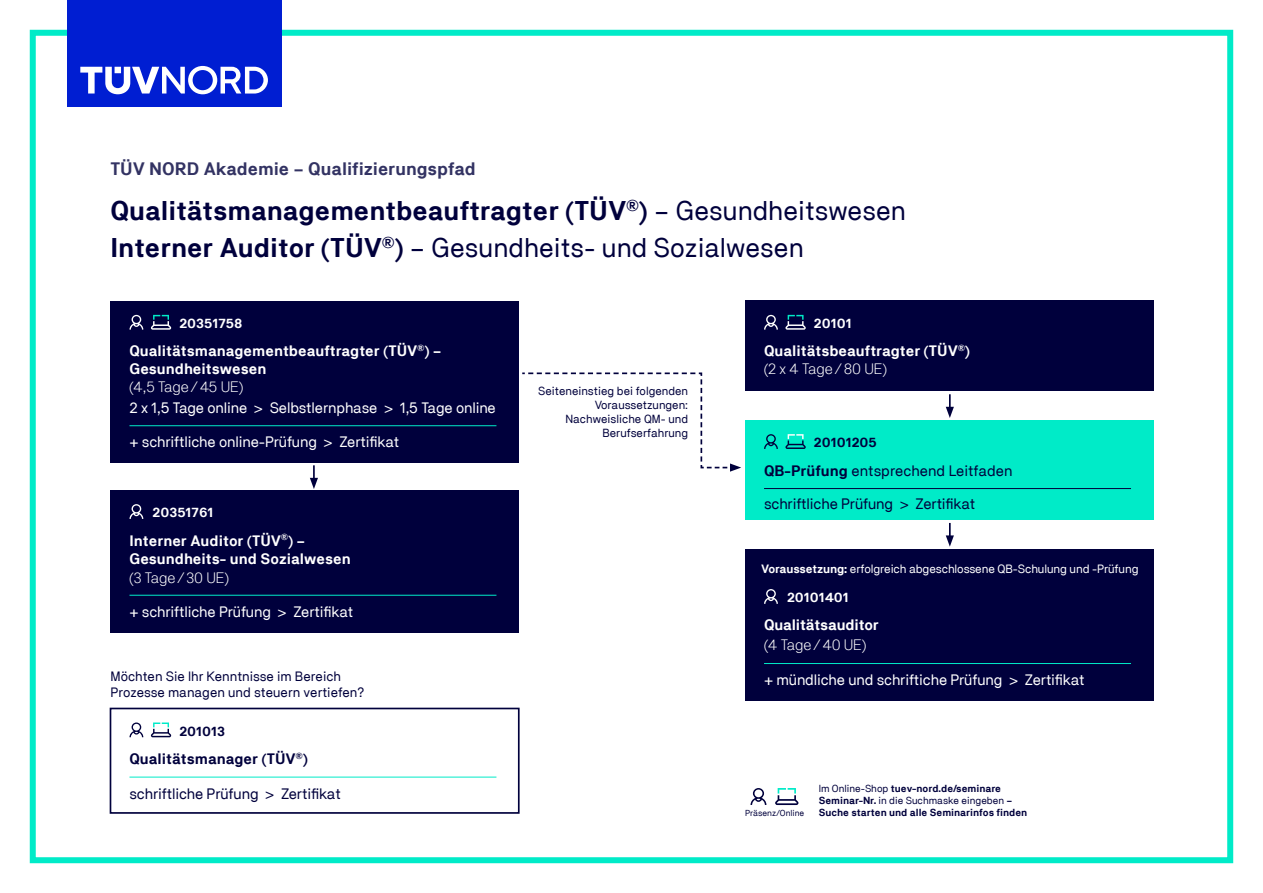
<style>
.page{position:relative;width:1263px;height:893px;background:#fff}
.page>*{position:absolute;margin:0;border:0;box-sizing:border-box;transform-origin:0 0}
.t1{font:700 27px "TNG Pro";color:#00003c}
.t2{font:27px "TNG Pro";color:#00003c}
.t3{font:700 18px "TNG Pro";letter-spacing:-.005em;color:#333363}
.t4{font:15px "TNG Pro";letter-spacing:-.01em;color:#fff}
.t5{font:700 15px/18.1px "TNG Pro";color:#fff}
.t6{font:15px "TNG Pro";letter-spacing:-.01em;color:#00003c}
.t7{font:300 15px "TNG Pro";letter-spacing:-.01em;color:#fff}
.t8{font:700 15px "TNG Pro";color:#00003c}
.t9{font:13.5px/16.2px "TNG Pro";color:#00003c}
.VER_SCHL{font:700 13.35px "TNG Pro";color:#fff}
.VER_SCHL-2{font:700 13.35px "TNG Pro";color:#00003c}
.t10{font:12px "TNG Pro";letter-spacing:-.01em;color:#fff}
.t11{font:11.7px/14.1px "TNG Pro";color:#00003c;text-align:right}
.t12{font:10.2px/12.3px "TNG Pro";color:#00003c}
.t13{font:700 10.2px "TNG Pro";color:#00003c}
.t14{font:8.7px "TNG Pro";color:#00003c}
.s1{font-weight:400}
.s2{font-weight:700}
</style>
<div class="page">
<div style="left:30px;top:30px;width:1203px;height:833px;border:6px solid #00ebc8"></div>
<div style="left:745px;top:301px;width:408px;height:90px;background:#00003c"></div>
<svg style="left:522px;top:372px;width:219px;height:100px"></svg>
<svg style="left:775px;top:788px;width:23px;height:17px"></svg>
<svg style="left:750px;top:788px;width:16px;height:17px"></svg>
<svg style="left:785px;top:315px;width:21px;height:15px"></svg>
<svg style="left:764px;top:315px;width:14px;height:15px"></svg>
<svg style="left:310px;top:465px;width:8px;height:24px"></svg>
<svg style="left:946px;top:394px;width:8px;height:24px"></svg>
<svg style="left:946px;top:523px;width:8px;height:24px"></svg>
<div style="left:110px;top:301px;width:409px;height:161px;background:#00003c"></div>
<svg style="left:151px;top:315px;width:20px;height:15px"></svg>
<svg style="left:129px;top:315px;width:14px;height:15px"></svg>
<hr style="left:129px;top:425px;width:367px;height:1px;background:#00ebc8">
<div style="left:110px;top:490px;width:409px;height:142px;background:#00003c"></div>
<svg style="left:129px;top:504px;width:14px;height:15px"></svg>
<hr style="left:129px;top:595px;width:367px;height:1px;background:#00ebc8">
<div style="left:745px;top:420px;width:408px;height:100px;background:#00ebc8"></div>
<svg style="left:785px;top:434px;width:21px;height:15px"></svg>
<svg style="left:764px;top:434px;width:14px;height:15px"></svg>
<hr style="left:764px;top:488px;width:367px;height:1px;background:#00003c">
<div style="left:745px;top:549px;width:408px;height:152px;background:#00003c"></div>
<svg style="left:764px;top:589px;width:14px;height:15px"></svg>
<hr style="left:764px;top:663px;width:367px;height:1px;background:#00ebc8">
<div style="left:110px;top:708px;width:410px;height:106px;border:2px solid #00003c"></div>
<svg style="left:151px;top:722px;width:20px;height:15px"></svg>
<svg style="left:129px;top:722px;width:14px;height:15px"></svg>
<hr style="left:129px;top:777px;width:367px;height:1px;background:#00ebc8">
<div style="left:67px;top:0;width:214px;height:107px;background:#001ed2"></div>
<svg style="left:80px;top:66px;width:188px;height:28px"></svg>
<p class="t3" style="left:110px;top:158px;width:367px">TÜV NORD Akademie – Qualifizierungspfad</p>
<p class="t1" style="left:110px;top:194px;width:797px">Qualitätsmanagementbeauftragter (TÜV<sup>®</sup>) <span class="s1">– Gesundheitswesen</span></p>
<p class="t2" style="left:110px;top:232px;width:695px"><span class="s2">Interner Auditor (TÜV</span><sup>®</sup><span class="s2">)</span> – Gesundheits- und Sozialwesen</p>
<p class="VER_SCHL" style="left:179px;top:315px;width:65px">20351758</p>
<p class="t5" style="left:129px;top:342px;width:314px">Qualitätsmanagementbeauftragter (TÜV<sup>®</sup>) –<br>Gesundheitswesen</p>
<p class="t7" style="left:129px;top:378px;width:115px">(4,5 Tage/45 UE)</p>
<p class="t4" style="left:129px;top:399px;width:368px">2 x 1,5 Tage online &gt; Selbstlernphase &gt; 1,5 Tage online</p>
<p class="t4" style="left:129px;top:433px;width:271px">+ schriftliche online-Prüfung &gt; Zertifikat</p>
<p class="VER_SCHL" style="left:152px;top:504px;width:63px">20351761</p>
<p class="t5" style="left:129px;top:531px;width:223px">Interner Auditor (TÜV<sup>®</sup>) –<br>Gesundheits- und Sozialwesen</p>
<p class="t7" style="left:129px;top:569px;width:101px">(3 Tage/30 UE)</p>
<p class="t4" style="left:129px;top:602px;width:225px">+ schriftliche Prüfung &gt; Zertifikat</p>
<p class="t9" style="left:110px;top:668px;width:255px">Möchten Sie Ihr Kenntnisse im Bereich<br>Prozesse managen und steuern vertiefen?</p>
<p class="VER_SCHL-2" style="left:179px;top:723px;width:47px">201013</p>
<p class="t8" style="left:129px;top:750px;width:180px">Qualitätsmanager (TÜV<sup>®</sup>)</p>
<p class="t6" style="left:129px;top:785px;width:213px">schriftliche Prüfung &gt; Zertifikat</p>
<p class="t11" style="left:538px;top:383px;width:152px">Seiteneinstieg bei folgenden<br>Voraussetzungen:<br>Nachweisliche QM- und<br>Berufserfahrung</p>
<p class="VER_SCHL" style="left:814px;top:315px;width:39px">20101</p>
<p class="t5" style="left:764px;top:342px;width:207px">Qualitätsbeauftragter (TÜV<sup>®</sup>)</p>
<p class="t7" style="left:764px;top:360px;width:124px">(2 x 4 Tage/80 UE)</p>
<p class="VER_SCHL-2" style="left:814px;top:434px;width:65px">20101205</p>
<p class="t6" style="left:764px;top:461px;width:250px"><span class="s2">QB-Prüfung</span> entsprechend Leitfaden</p>
<p class="t6" style="left:764px;top:495px;width:213px">schriftliche Prüfung &gt; Zertifikat</p>
<p class="t10" style="left:761px;top:562px;width:379px"><span class="s2">Voraussetzung:</span> erfolgreich abgeschlossene QB-Schulung und -Prüfung</p>
<p class="VER_SCHL" style="left:787px;top:589px;width:63px">20101401</p>
<p class="t5" style="left:764px;top:616px;width:116px">Qualitätsauditor</p>
<p class="t7" style="left:764px;top:636px;width:104px">(4 Tage/40 UE)</p>
<p class="t4" style="left:764px;top:671px;width:322px">+ mündliche und schriftiche Prüfung &gt; Zertifikat</p>
<p class="t12" style="left:819px;top:782px;width:195px">Im Online-Shop <span class="s2">tuev-nord.de/seminare<br>Seminar-Nr.</span> in die Suchmaske eingeben <span class="s2">–</span></p>
<p class="t14" style="left:745px;top:807px;width:61px">Präsenz/Online</p>
<p class="t13" style="left:819px;top:807px;width:210px">Suche starten und alle Seminarinfos finden</p>
</div>
